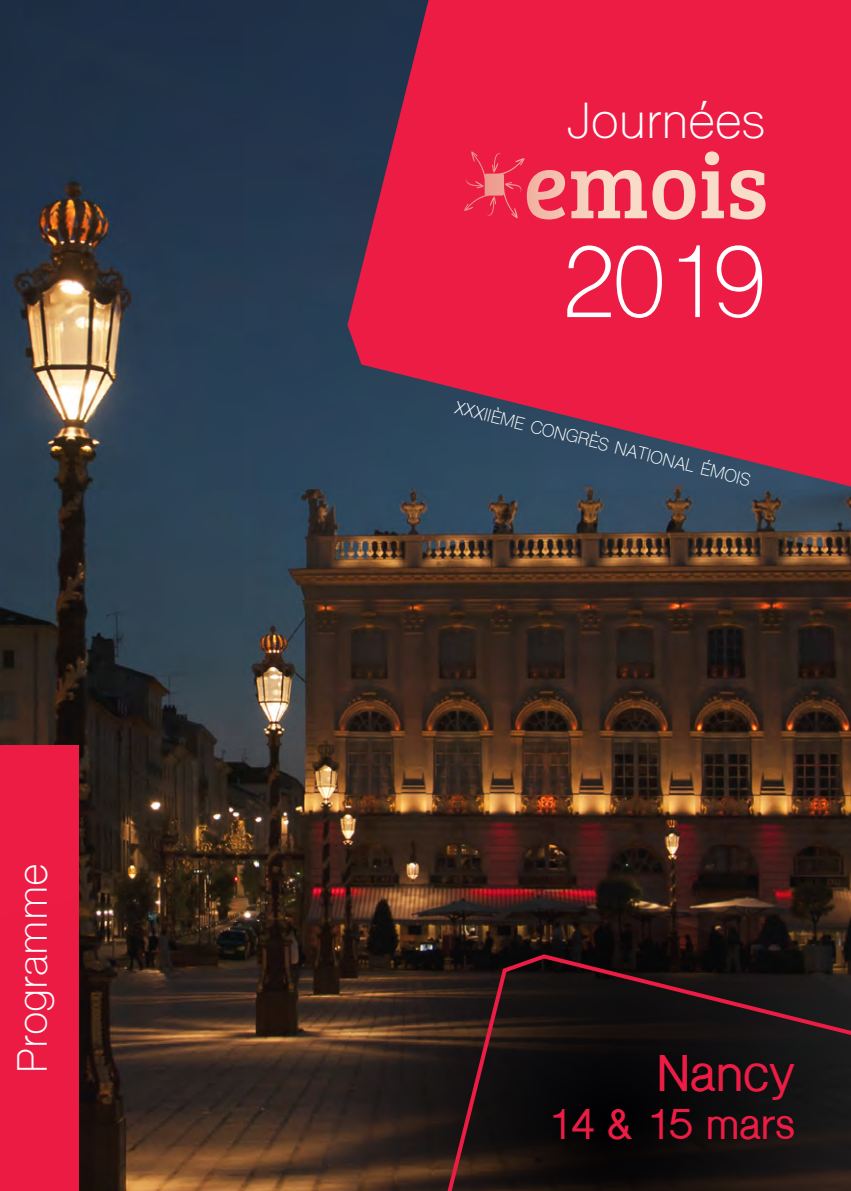
<style>
.page{position:relative;width:851px;height:1191px;background:#fff}
.page>*{position:absolute;margin:0;border:0;box-sizing:border-box;transform-origin:0 0}
.t1{font:96px "Shree Dev 0714";color:#fff}
.t2{font:48px "Shree Dev 0714";color:#fff}
.t3{font:700 48px "Shree Dev 0714";color:#ed1c45}
.t4{font:40px "Shree Dev 0714";color:#fff}
.t5{font:700 40px "Shree Dev 0714";color:#ed1c45}
.t6{font:17px "Shree Dev 0714";color:#fff}
</style>
<div class="page">
<img style="left:0;top:0;width:850px;height:879px">
<svg style="left:347px;top:0;width:503px;height:486px;background:#c62349"></svg>
<svg style="left:463px;top:151px;width:102px;height:68px;background:#ed435d"></svg>
<svg style="left:571px;top:170px;width:75px;height:48px;background:#f2878d"></svg>
<svg style="left:652px;top:170px;width:43px;height:50px;background:#f2858d"></svg>
<svg style="left:701px;top:151px;width:22px;height:67px"></svg>
<svg style="left:730px;top:170px;width:35px;height:49px;background:#f39396"></svg>
<div style="left:0;top:746px;width:79px;height:445px;background:#ed1c45"></div>
<svg style="left:79px;top:879px;width:771px;height:312px;background:#3a261a"></svg>
<svg style="left:338px;top:952px;width:512px;height:239px;background:#1f1413"></svg>
<p class="t4" style="left:8px;top:1072px;width:210px;rotate:-90deg">Programme</p>
<p class="t2" style="left:567px;top:92px;width:199px">Journées</p>
<p class="t1" style="left:560px;top:225px;width:209px">2019</p>
<p class="t6" style="left:457px;top:397px;width:305px;rotate:14deg">XXXIIÈME CONGRÈS NATIONAL ÉMOIS</p>
<p class="t3" style="left:656px;top:1046px;width:139px">Nancy</p>
<p class="t5" style="left:547px;top:1102px;width:249px">14 &amp; 15 mars</p>
</div>
